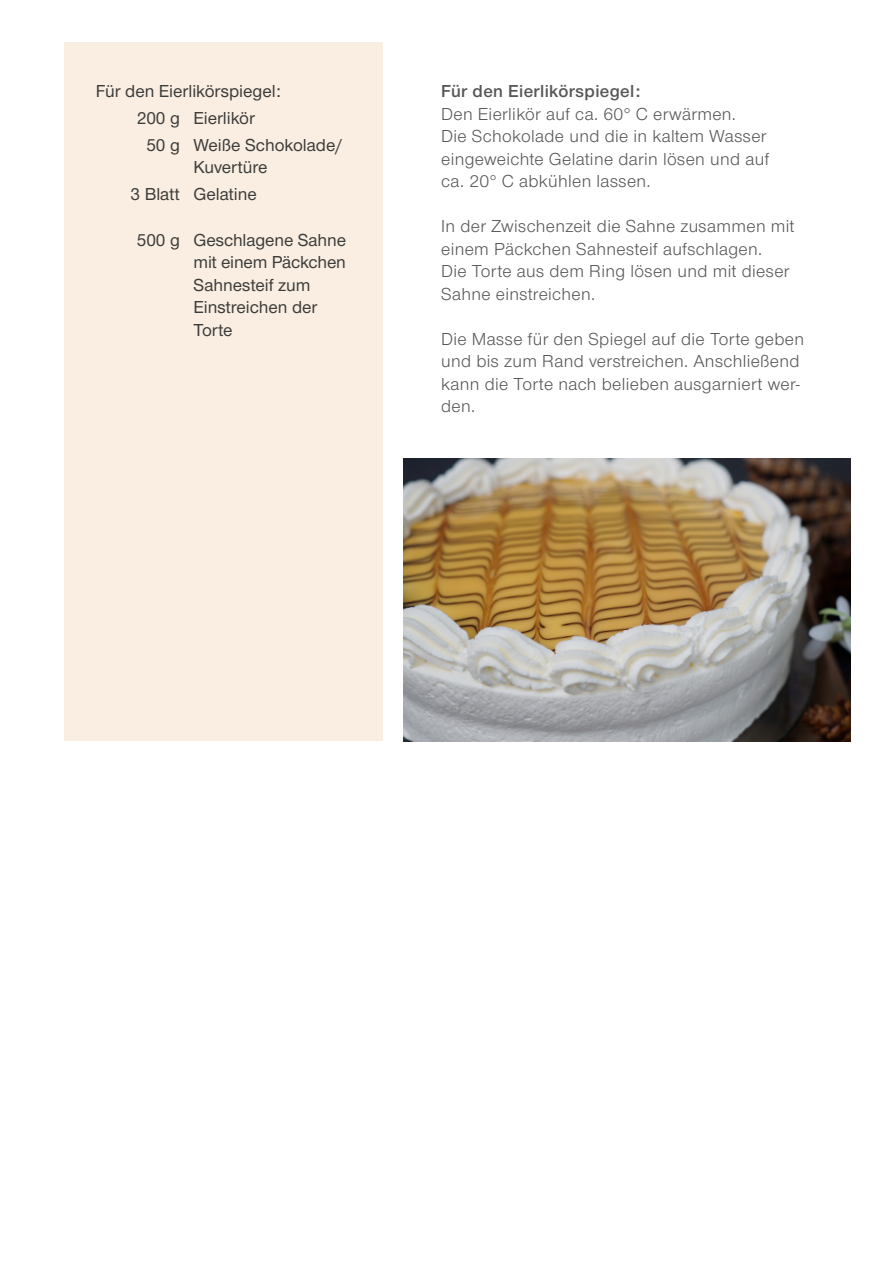
<style>
.page{position:relative;width:893px;height:1263px;background:#fff}
.page>*{position:absolute;margin:0;border:0;box-sizing:border-box;transform-origin:0 0}
.t1{font:18px/22.5px "Nimbus San Nov";letter-spacing:.02em;color:#575756}
.t2{font:500 18px/22.5px "Nimbus San Nov";color:#3c3c3b}
.t3{font:18px "Nimbus San Nov Sem Bol";letter-spacing:.02em;color:#575756}
</style>
<div class="page">
<div style="left:64px;top:43px;width:319px;height:698px;background:#f9eee1"></div>
<img style="left:404px;top:458px;width:446px;height:283px">
<p class="t2" style="left:96px;top:80px;width:186px">Für den Eierlikörspiegel:</p>
<p class="t2" style="left:137px;top:107px;width:120px">200 g Eierlikör</p>
<p class="t2" style="left:146px;top:133px;width:198px">50 g Weiße Schokolade/</p>
<p class="t2" style="left:131px;top:154px;width:138px;line-height:26.7px;text-indent:63px">Kuvertüre<br>3 Blatt Gelatine</p>
<p class="t2" style="left:193px;top:229px;width:154px;text-indent:-57px">500 g Geschlagene Sahne mit einem Päckchen<br>Sahnesteif zum<br>Einstreichen der<br>Torte</p>
<p class="t3" style="left:441px;top:81px;width:201px">Für den Eierlikörspiegel:</p>
<p class="t1" style="left:441px;top:103px;width:330px">Den Eierlikör auf ca. 60° C erwärmen.<br>Die Schokolade und die in kaltem Wasser eingeweichte Gelatine darin lösen und auf ca. 20° C abkühlen lassen.</p>
<p class="t1" style="left:441px;top:215px;width:355px">In der Zwischenzeit die Sahne zusammen mit einem Päckchen Sahnesteif aufschlagen.<br>Die Torte aus dem Ring lösen und mit dieser Sahne einstreichen.</p>
<p class="t1" style="left:441px;top:328px;width:364px">Die Masse für den Spiegel auf die Torte geben und bis zum Rand verstreichen. Anschließend kann die Torte nach belieben ausgarniert wer&shy;den.</p>
</div>
